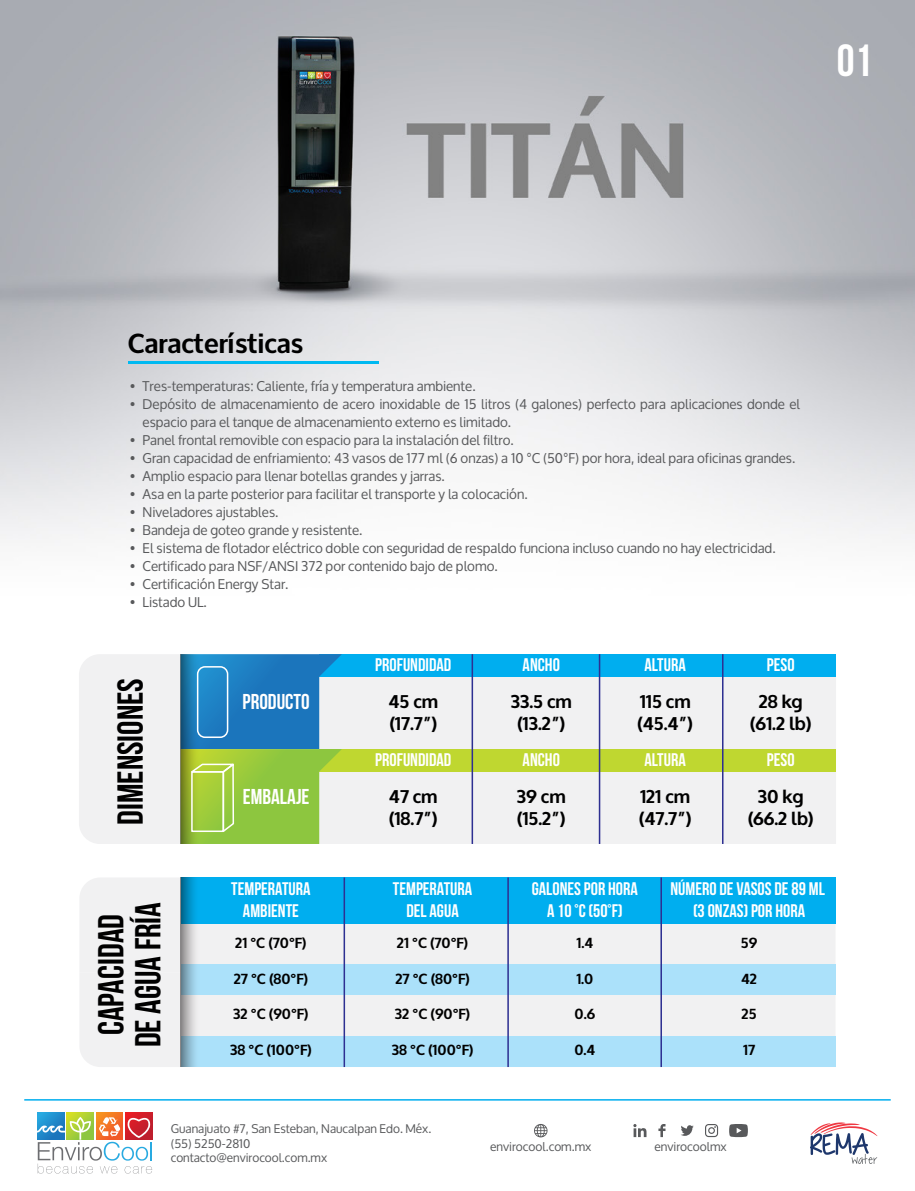
<style>
.page{position:relative;width:915px;height:1191px;background:#fff}
.page>*{position:absolute;margin:0;border:0;box-sizing:border-box;transform-origin:0 0}
.t1{font:700 45px "Bebas Neue";color:#fff}
.t2{font:36.15px "Bebas Neue";color:#000}
.t3{font:36px/37.2px "Bebas Neue";color:#000;text-align:center}
.t4{font:700 27px "Oxygen";color:#000}
.t5{font:21.45px "Bebas Neue";color:#fff}
.t6{font:18.3px/21.9px "Bebas Neue";color:#fff;text-align:center}
.t7{font:700 18.3px/21.9px "Oxygen";color:#000}
.t8{font:700 14.4px "Oxygen";color:#000}
.t9{font:13.5px/18px "Oxygen";color:#58595b}
.t10{font:12.15px "Oxygen";color:#58595b}
.t11{font:12px/14.4px "Oxygen";color:#58595b}
</style>
<div class="page">
<img style="left:0;top:0;width:914px;height:1174px">
<hr style="left:24px;top:1099px;width:866px;height:1px;background:#00aeef">
<svg style="left:67px;top:1113px;width:27px;height:3px"></svg>
<div style="left:38px;top:1113px;width:26px;height:26px;background:linear-gradient(to right,#27ace3,#1e86c8)"></div>
<svg style="left:125px;top:1113px;width:27px;height:3px"></svg>
<svg style="left:96px;top:1113px;width:27px;height:3px"></svg>
<svg style="left:38px;top:1116px;width:114px;height:57px"></svg>
<svg style="left:809px;top:1122px;width:68px;height:42px"></svg>
<svg style="left:534px;top:1124px;width:13px;height:13px"></svg>
<svg style="left:729px;top:1124px;width:18px;height:13px"></svg>
<svg style="left:658px;top:1124px;width:7px;height:13px"></svg>
<svg style="left:680px;top:1125px;width:13px;height:10px"></svg>
<svg style="left:704px;top:1124px;width:13px;height:13px"></svg>
<svg style="left:633px;top:1124px;width:13px;height:13px"></svg>
<hr style="left:128px;top:361px;width:250px;height:3px;background:#00b9f1">
<div style="left:79px;top:654px;width:756px;height:95px;background:#f1f1f2"></div>
<div style="left:319px;top:654px;width:516px;height:23px;background:#00aeef"></div>
<div style="left:79px;top:749px;width:756px;height:95px;background:#f1f1f2"></div>
<div style="left:319px;top:749px;width:516px;height:23px;background:#bfd730"></div>
<hr style="left:471px;top:654px;width:2px;height:190px;background:#2e3092">
<hr style="left:598px;top:654px;width:2px;height:190px;background:#2e3092">
<hr style="left:721px;top:654px;width:2px;height:190px;background:#2e3092">
<svg style="left:180px;top:654px;width:162px;height:190px;background:#6caa8c"></svg>
<div style="left:79px;top:877px;width:756px;height:95px;background:#f1f1f2"></div>
<div style="left:181px;top:877px;width:654px;height:46px;background:#00aeef"></div>
<div style="left:79px;top:972px;width:756px;height:95px;background:#f1f1f2"></div>
<div style="left:181px;top:964px;width:654px;height:30px;background:#abe1fa"></div>
<div style="left:181px;top:1036px;width:654px;height:31px;background:#abe1fa"></div>
<hr style="left:660px;top:877px;width:1px;height:190px;background:#2e3092">
<hr style="left:507px;top:877px;width:1px;height:190px;background:#2e3092">
<hr style="left:343px;top:877px;width:2px;height:190px;background:#2e3092">
<svg style="left:181px;top:877px;width:18px;height:189px"></svg>
<h1 class="t1" style="left:836px;top:36px;width:37px">01</h1>
<h3 class="t4" style="left:128px;top:327px;width:177px">Características</h3>
<p class="t9" style="left:130px;top:378px;width:347px">• Tres-temperaturas: Caliente, fría y temperatura ambiente.</p>
<p class="t9" style="left:142px;top:396px;width:658px;text-indent:-13px">• Depósito de almacenamiento de acero inoxidable de 15 litros (4 galones) perfecto para aplicaciones donde el espacio para el tanque de almacenamiento externo es limitado.</p>
<p class="t9" style="left:130px;top:432px;width:385px">• Panel frontal removible con espacio para la instalación del filtro.</p>
<p class="t9" style="left:130px;top:450px;width:666px">• Gran capacidad de enfriamiento: 43 vasos de 177 ml (6 onzas) a 10 °C (50°F) por hora, ideal para oficinas grandes.</p>
<p class="t9" style="left:130px;top:468px;width:316px">• Amplio espacio para llenar botellas grandes y jarras.</p>
<p class="t9" style="left:130px;top:486px;width:399px">• Asa en la parte posterior para facilitar el transporte y la colocación.</p>
<p class="t9" style="left:130px;top:504px;width:150px">• Niveladores ajustables.</p>
<p class="t9" style="left:130px;top:522px;width:234px">• Bandeja de goteo grande y resistente.</p>
<p class="t9" style="left:130px;top:540px;width:647px">• El sistema de flotador eléctrico doble con seguridad de respaldo funciona incluso cuando no hay electricidad.</p>
<p class="t9" style="left:130px;top:558px;width:369px">• Certificado para NSF/ANSI 372 por contenido bajo de plomo.</p>
<p class="t9" style="left:130px;top:576px;width:160px">• Certificación Energy Star.</p>
<p class="t9" style="left:130px;top:594px;width:79px">• Listado UL.</p>
<h2 class="t2" style="left:110px;top:824px;width:148px;rotate:-90deg">DIMENSIONES</h2>
<h3 class="t3" style="left:92px;top:1047px;width:147px;rotate:-90deg">CAPACIDAD<br>DE AGUA FRÍA</h3>
<h3 class="t6" style="left:375px;top:654px;width:78px">PROFUNDIDAD</h3>
<h3 class="t6" style="left:522px;top:654px;width:39px">ANCHO</h3>
<h3 class="t6" style="left:644px;top:654px;width:43px">ALTURA</h3>
<h3 class="t6" style="left:766px;top:654px;width:29px">PESO</h3>
<h3 class="t5" style="left:242px;top:690px;width:69px">PRODUCTO</h3>
<h3 class="t7" style="left:388px;top:691px;width:51px">45 cm (17.7”)</h3>
<h3 class="t7" style="left:510px;top:691px;width:63px;text-align:center">33.5 cm (13.2”)</h3>
<h3 class="t7" style="left:637px;top:691px;width:57px">115 cm (45.4”)</h3>
<h3 class="t7" style="left:749px;top:691px;width:63px;text-align:center">28 kg (61.2 lb)</h3>
<h3 class="t6" style="left:375px;top:749px;width:78px">PROFUNDIDAD</h3>
<h3 class="t6" style="left:522px;top:749px;width:39px">ANCHO</h3>
<h3 class="t6" style="left:644px;top:749px;width:43px">ALTURA</h3>
<h3 class="t6" style="left:766px;top:749px;width:29px">PESO</h3>
<h3 class="t5" style="left:243px;top:785px;width:68px">EMBALAJE</h3>
<h3 class="t7" style="left:388px;top:786px;width:50px">47 cm (18.7”)</h3>
<h3 class="t7" style="left:516px;top:786px;width:50px">39 cm (15.2”)</h3>
<h3 class="t7" style="left:638px;top:786px;width:54px">121 cm (47.7”)</h3>
<h3 class="t7" style="left:757px;top:786px;width:47px">30 kg</h3>
<h3 class="t7" style="left:747px;top:808px;width:68px">(66.2 lb)</h3>
<h3 class="t6" style="left:231px;top:877px;width:81px">TEMPERATURA<br>AMBIENTE</h3>
<h3 class="t6" style="left:393px;top:877px;width:81px">TEMPERATURA<br>DEL AGUA</h3>
<h3 class="t6" style="left:531px;top:877px;width:108px">GALONES POR HORA<br>A 10 °C (50°F)</h3>
<h3 class="t6" style="left:670px;top:877px;width:156px">NÚMERO DE VASOS DE 89 ML (3 ONZAS) POR HORA</h3>
<p class="t8" style="left:235px;top:934px;width:73px">21 °C (70°F)</p>
<p class="t8" style="left:233px;top:969px;width:76px">27 °C (80°F)</p>
<p class="t8" style="left:233px;top:1005px;width:77px">32 °C (90°F)</p>
<p class="t8" style="left:230px;top:1041px;width:83px">38 °C (100°F)</p>
<p class="t8" style="left:397px;top:934px;width:73px">21 °C (70°F)</p>
<p class="t8" style="left:395px;top:969px;width:76px">27 °C (80°F)</p>
<p class="t8" style="left:395px;top:1005px;width:77px">32 °C (90°F)</p>
<p class="t8" style="left:391px;top:1041px;width:83px">38 °C (100°F)</p>
<p class="t8" style="left:740px;top:934px;width:18px">59</p>
<p class="t8" style="left:741px;top:969px;width:17px">42</p>
<p class="t8" style="left:741px;top:1005px;width:16px">25</p>
<p class="t8" style="left:742px;top:1041px;width:13px">17</p>
<p class="t8" style="left:576px;top:934px;width:18px">1.4</p>
<p class="t8" style="left:576px;top:969px;width:19px">1.0</p>
<p class="t8" style="left:574px;top:1005px;width:22px">0.6</p>
<p class="t8" style="left:574px;top:1041px;width:22px">0.4</p>
<p class="t11" style="left:171px;top:1122px;width:262px">Guanajuato #7, San Esteban, Naucalpan Edo. Méx. (55) 5250-2810<br>contacto@envirocool.com.mx</p>
<p class="t10" style="left:490px;top:1139px;width:103px">envirocool.com.mx</p>
<p class="t10" style="left:654px;top:1139px;width:74px">envirocoolmx</p>
</div>
